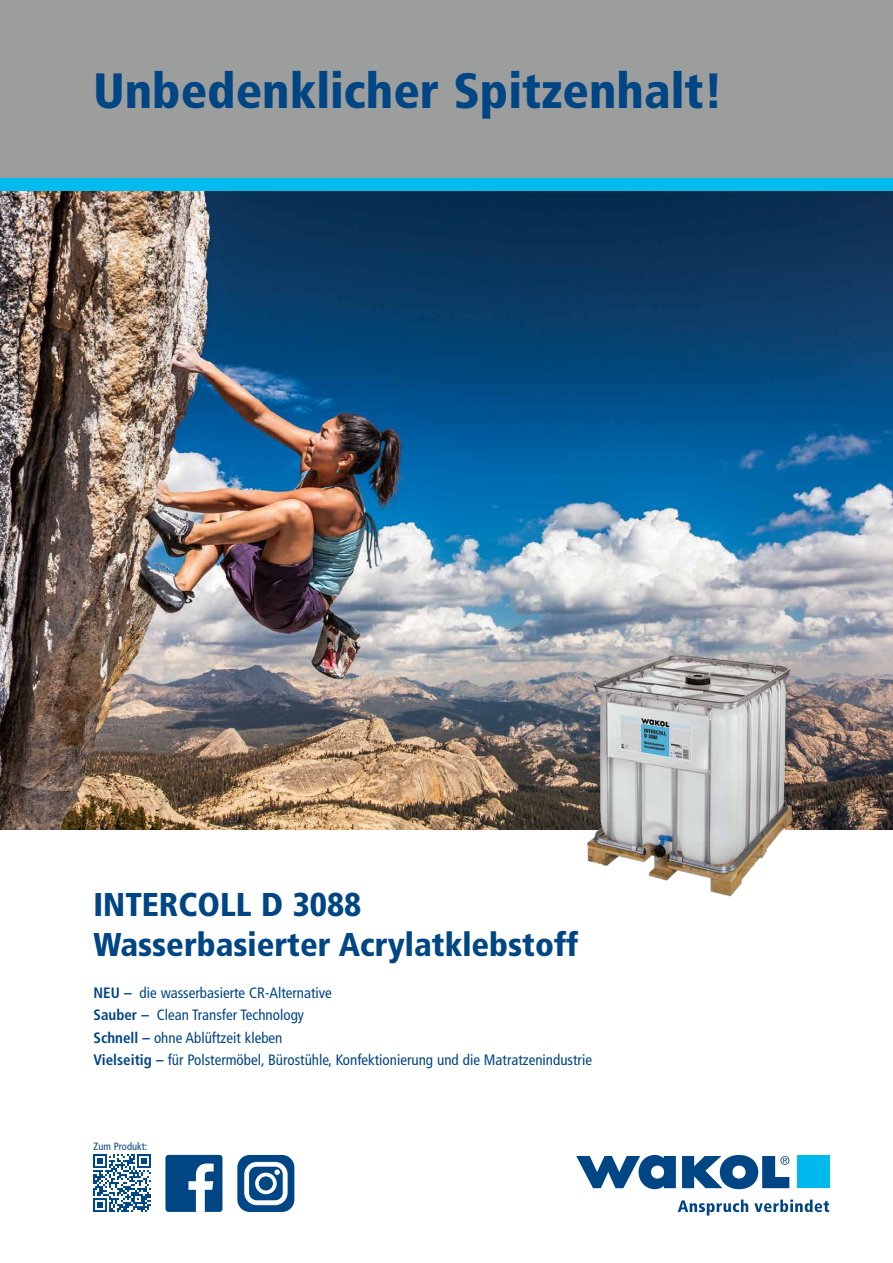
<style>
.page{position:relative;width:893px;height:1263px;background:#fff}
.page>*{position:absolute;margin:0;border:0;box-sizing:border-box;transform-origin:0 0}
.t1{font:900 condensed 49.5px "Frutiger";color:#004684}
.t2{font:900 condensed 33px/40.5px "Frutiger";color:#004684}
.t3{font:condensed 15px/22.5px "Frutiger";color:#004684}
.t4{font:condensed 10.5px "Frutiger";color:#004684}
.s1{font-weight:700}
</style>
<div class="page">
<img style="left:0;top:191px;width:893px;height:638px">
<img style="left:577px;top:626px;width:225px;height:271px">
<svg style="left:678px;top:1199px;width:70px;height:16px"></svg>
<svg style="left:754px;top:1199px;width:75px;height:13px"></svg>
<svg style="left:576px;top:1155px;width:100px;height:34px"></svg>
<svg style="left:682px;top:1155px;width:107px;height:34px"></svg>
<div style="left:797px;top:1156px;width:32px;height:32px;background:#00baee"></div>
<div style="left:0;top:0;width:893px;height:180px;background:#9c9d9d"></div>
<div style="left:0;top:179px;width:893px;height:12px;background:#05bbee"></div>
<img style="left:94px;top:1155px;width:57px;height:57px">
<svg style="left:237px;top:1155px;width:57px;height:57px"></svg>
<div style="left:165px;top:1155px;width:57px;height:57px;background:#004684;border-radius:3px"></div>
<svg style="left:188px;top:1163px;width:26px;height:49px"></svg>
<h1 class="t1" style="left:94px;top:61px;width:631px">Unbedenklicher Spitzenhalt!</h1>
<h2 class="t2" style="left:94px;top:884px;width:486px">INTERCOLL D 3088<br>Wasserbasierter Acrylatklebstoff</h2>
<p class="t3" style="left:94px;top:981px;width:500px"><span class="s1">NEU –</span> die wasserbasierte CR-Alternative<br><span class="s1">Sauber –</span> Clean Transfer Technology<br><span class="s1">Schnell –</span> ohne Ablüftzeit kleben<br><span class="s1">Vielseitig –</span> für Polstermöbel, Bürostühle, Konfektionierung und die Matratzenindustrie</p>
<p class="t4" style="left:94px;top:1140px;width:55px">Zum Produkt:</p>
</div>
